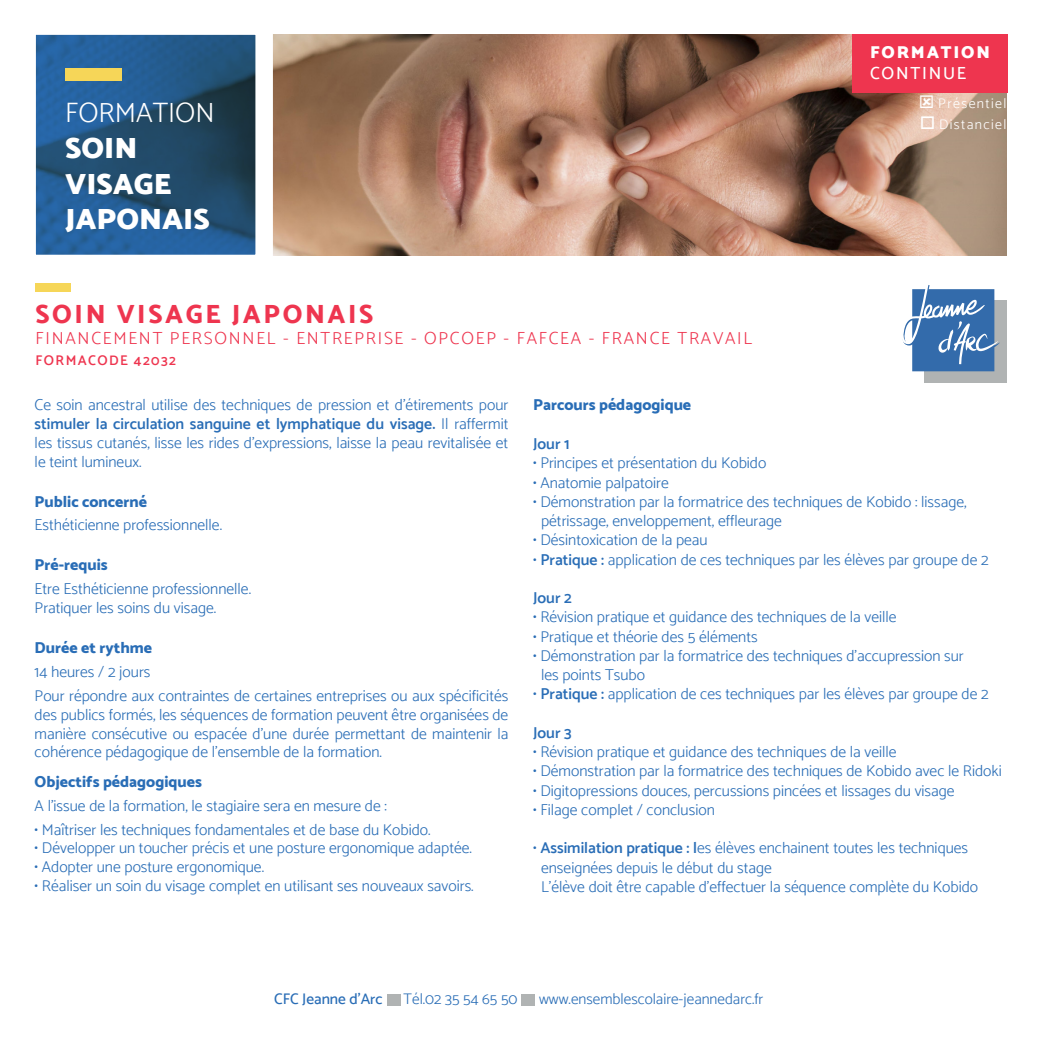
<style>
.page{position:relative;width:1042px;height:1042px;background:#fff}
.page>*{position:absolute;margin:0;border:0;box-sizing:border-box;transform-origin:0 0}
.t1{font:900 29.75px "Catamaran";color:#fff}
.t2{font:300 28px "Catamaran";color:#fff}
.t3{font:800 26.25px "Catamaran";letter-spacing:.1em;color:#ee354f}
.t4{font:300 17.5px "Catamaran";letter-spacing:.1em;color:#ee354f}
.t5{font:900 17.5px "Catamaran";letter-spacing:.1em;color:#fff}
.t6{font:500 17.5px "Catamaran";letter-spacing:.1em;color:#fff}
.t7{font:300 15.75px/18.9px "Catamaran";color:#296db6;text-align:justify}
.t8{font:800 15.75px "Catamaran";color:#296db6}
.t9{font:600 15.75px "Catamaran";color:#296db6}
.t10{font:300 15.4px "Catamaran";color:#296db6}
.t11{font:500 15.4px "Catamaran";color:#296db6}
.t12{font:300 14px "Catamaran";letter-spacing:.1em;color:#fff}
.t13{font:600 14px "Catamaran";letter-spacing:.1em;color:#ee354f}
.s1{font-weight:600}
</style>
<div class="page">
<img style="left:282px;top:35px;width:724px;height:220px">
<div style="left:36px;top:283px;width:35px;height:8px;background:#f6d658"></div>
<svg style="left:35px;top:34px;width:247px;height:222px;background:#497194"></svg>
<div style="left:388px;top:994px;width:13px;height:12px;background:#b0b3b3"></div>
<div style="left:521px;top:994px;width:14px;height:12px;background:#b0b3b3"></div>
<div style="left:924px;top:301px;width:82px;height:82px;background:#b0b3b3"></div>
<svg style="left:903px;top:285px;width:97px;height:86px"></svg>
<div style="left:852px;top:35px;width:155px;height:58px;background:#ee354f"></div>
<svg style="left:920px;top:95px;width:13px;height:13px"></svg>
<p class="t2" style="left:65px;top:96px;width:151px">FORMATION</p>
<p class="t1" style="left:65px;top:130px;width:74px">SOIN</p>
<p class="t1" style="left:65px;top:166px;width:108px">VISAGE</p>
<p class="t1" style="left:65px;top:202px;width:146px">JAPONAIS</p>
<p class="t3" style="left:36px;top:299px;width:339px">SOIN VISAGE JAPONAIS</p>
<p class="t4" style="left:36px;top:328px;width:718px">FINANCEMENT PERSONNEL - ENTREPRISE - OPCOEP - FAFCEA - FRANCE TRAVAIL</p>
<p class="t13" style="left:36px;top:352px;width:142px">FORMACODE 42032</p>
<p class="t5" style="left:870px;top:41px;width:121px">FORMATION</p>
<p class="t6" style="left:870px;top:62px;width:98px">CONTINUE</p>
<p class="t12" style="left:938px;top:95px;width:70px">Présentiel</p>
<p class="t12" style="left:920px;top:116px;width:88px">□ Distanciel</p>
<p class="t7" style="left:35px;top:395px;width:475px">Ce soin ancestral utilise des techniques de pression et d’étirements pour <span class="s1">stimuler la circulation sanguine et lymphatique du visage.</span> Il raffermit les tissus cutanés, lisse les rides d’expressions, laisse la peau revitalisée et le teint lumineux.</p>
<p class="t8" style="left:35px;top:492px;width:114px">Public concerné</p>
<p class="t7" style="left:35px;top:515px;width:189px">Esthéticienne professionnelle.</p>
<p class="t8" style="left:35px;top:555px;width:75px">Pré-requis</p>
<p class="t7" style="left:35px;top:579px;width:218px">Etre Esthéticienne professionnelle.</p>
<p class="t7" style="left:35px;top:598px;width:183px">Pratiquer les soins du visage.</p>
<p class="t8" style="left:35px;top:638px;width:119px">Durée et rythme</p>
<p class="t7" style="left:35px;top:662px;width:117px">14 heures / 2 jours</p>
<p class="t7" style="left:35px;top:686px;width:475px">Pour répondre aux contraintes de certaines entreprises ou aux spécificités des publics formés, les séquences de formation peuvent être organisées de manière consécutive ou espacée d’une durée permettant de maintenir la cohérence pédagogique de l’ensemble de la formation.</p>
<p class="t8" style="left:35px;top:772px;width:169px">Objectifs pédagogiques</p>
<p class="t7" style="left:35px;top:796px;width:354px">A l’issue de la formation, le stagiaire sera en mesure de :</p>
<p class="t7" style="left:35px;top:819px;width:397px">• Maîtriser les techniques fondamentales et de base du Kobido.</p>
<p class="t7" style="left:35px;top:838px;width:439px">• Développer un toucher précis et une posture ergonomique adaptée.</p>
<p class="t7" style="left:35px;top:857px;width:231px">• Adopter une posture ergonomique.</p>
<p class="t7" style="left:35px;top:876px;width:440px">• Réaliser un soin du visage complet en utilisant ses nouveaux savoirs.</p>
<p class="t8" style="left:533px;top:395px;width:160px">Parcours pédagogique</p>
<p class="t9" style="left:533px;top:434px;width:38px">Jour 1</p>
<p class="t7" style="left:533px;top:453px;width:235px">• Principes et présentation du Kobido</p>
<p class="t7" style="left:533px;top:473px;width:137px">• Anatomie palpatoire</p>
<p class="t7" style="left:533px;top:492px;width:435px">• Démonstration par la formatrice des techniques de Kobido : lissage,</p>
<p class="t7" style="left:541px;top:511px;width:242px">pétrissage, enveloppement, effleurage</p>
<p class="t7" style="left:533px;top:530px;width:176px">• Désintoxication de la peau</p>
<p class="t7" style="left:533px;top:550px;width:457px">• <span class="s1">Pratique :</span> application de ces techniques par les élèves par groupe de 2</p>
<p class="t9" style="left:533px;top:588px;width:40px">Jour 2</p>
<p class="t7" style="left:533px;top:607px;width:365px">• Révision pratique et guidance des techniques de la veille</p>
<p class="t7" style="left:533px;top:627px;width:226px">• Pratique et théorie des 5 éléments</p>
<p class="t7" style="left:533px;top:646px;width:432px">• Démonstration par la formatrice des techniques d’accupression sur</p>
<p class="t7" style="left:541px;top:665px;width:105px">les points Tsubo</p>
<p class="t7" style="left:533px;top:684px;width:457px">• <span class="s1">Pratique :</span> application de ces techniques par les élèves par groupe de 2</p>
<p class="t9" style="left:533px;top:723px;width:40px">Jour 3</p>
<p class="t7" style="left:533px;top:742px;width:365px">• Révision pratique et guidance des techniques de la veille</p>
<p class="t7" style="left:533px;top:761px;width:470px">• Démonstration par la formatrice des techniques de Kobido avec le Ridoki</p>
<p class="t7" style="left:533px;top:781px;width:423px">• Digitopressions douces, percussions pincées et lissages du visage</p>
<p class="t7" style="left:533px;top:800px;width:183px">• Filage complet / conclusion</p>
<p class="t7" style="left:533px;top:838px;width:436px">• <span class="s1">Assimilation pratique : l</span>es élèves enchainent toutes les techniques</p>
<p class="t7" style="left:541px;top:858px;width:232px">enseignées depuis le début du stage</p>
<p class="t7" style="left:541px;top:877px;width:438px">L’élève doit être capable d’effectuer la séquence complète du Kobido</p>
<p class="t11" style="left:274px;top:990px;width:110px">CFC Jeanne d’Arc</p>
<p class="t10" style="left:404px;top:990px;width:115px">Tél.02 35 54 65 50</p>
<p class="t10" style="left:539px;top:990px;width:226px">www.ensemblescolaire-jeannedarc.fr</p>
</div>
